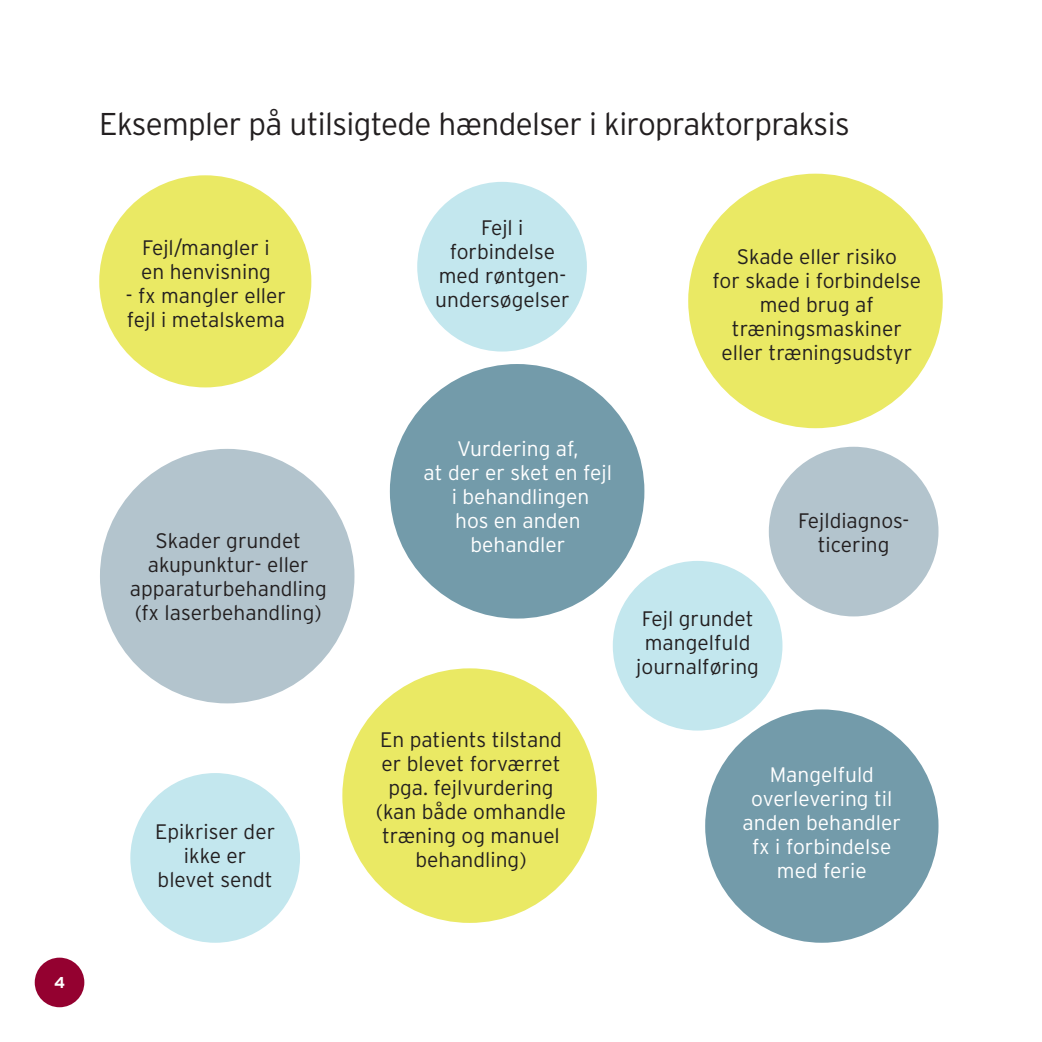
<style>
.page{position:relative;width:1042px;height:1042px;background:#fff}
.page>*{position:absolute;margin:0;border:0;box-sizing:border-box;transform-origin:0 0}
.t1{font:300 31.5px "Interstate";letter-spacing:-.02em;color:#231f20}
.t2{font:300 21px/24px "Interstate";color:#231f20;text-align:center}
.t3{font:300 21px/24px "Interstate";color:#fff;text-align:center}
.t4{font:700 15.75px "Interstate";color:#fff}
</style>
<div class="page">
<div style="left:35px;top:957px;width:49px;height:50px;background:#940130;border-radius:50%"></div>
<div style="left:342px;top:668px;width:255px;height:255px;background:#eae964;border-radius:50%"></div>
<div style="left:769px;top:447px;width:169px;height:169px;background:#b3c4cd;border-radius:50%"></div>
<div style="left:130px;top:773px;width:170px;height:170px;background:#c3e7ee;border-radius:50%"></div>
<div style="left:100px;top:449px;width:254px;height:254px;background:#b3c4cd;border-radius:50%"></div>
<div style="left:705px;top:709px;width:233px;height:234px;background:#739baa;border-radius:50%"></div>
<div style="left:417px;top:182px;width:170px;height:169px;background:#c3e7ee;border-radius:50%"></div>
<div style="left:99px;top:175px;width:212px;height:212px;background:#eae964;border-radius:50%"></div>
<div style="left:390px;top:364px;width:254px;height:254px;background:#739baa;border-radius:50%"></div>
<div style="left:688px;top:174px;width:255px;height:254px;background:#eae964;border-radius:50%"></div>
<div style="left:613px;top:561px;width:169px;height:169px;background:#c3e7ee;border-radius:50%"></div>
<p class="t4" style="left:54px;top:973px;width:12px">4</p>
<h1 class="t1" style="left:99px;top:106px;width:752px">Eksempler på utilsigtede hændelser i kiropraktorpraksis</h1>
<p class="t2" style="left:141px;top:235px;width:131px;text-align:left">Fejl/mangler i en henvisning</p>
<p class="t2" style="left:126px;top:283px;width:162px;text-align:left">- fx mangler eller fejl i metalskema</p>
<p class="t2" style="left:130px;top:529px;width:198px">Skader grundet akupunktur- eller apparaturbehandling (fx laserbehandling)</p>
<p class="t2" style="left:155px;top:819px;width:122px">Epikriser der ikke er blevet sendt</p>
<p class="t2" style="left:435px;top:215px;width:136px">Fejl i forbindelse med røntgen&shy;undersøgelser</p>
<p class="t2" style="left:712px;top:245px;width:210px">Skade eller risiko<br>for skade i forbindelse med brug af træningsmaskiner eller træningsudstyr</p>
<p class="t3" style="left:424px;top:436px;width:190px">Vurdering af,<br>at der er sket en fejl i behandlingen<br>hos en anden behandler</p>
<p class="t2" style="left:376px;top:728px;width:192px">En patients tilstand er blevet forværret pga. fejlvurdering (kan både omhandle træning og manuel behandling)</p>
<p class="t2" style="left:636px;top:607px;width:124px">Fejl grundet mangelfuld journalføring</p>
<p class="t2" style="left:798px;top:509px;width:113px">Fejldiagnos&shy;ticering</p>
<p class="t3" style="left:742px;top:763px;width:160px">Mangelfuld overlevering til anden behandler fx i forbindelse med ferie</p>
</div>
